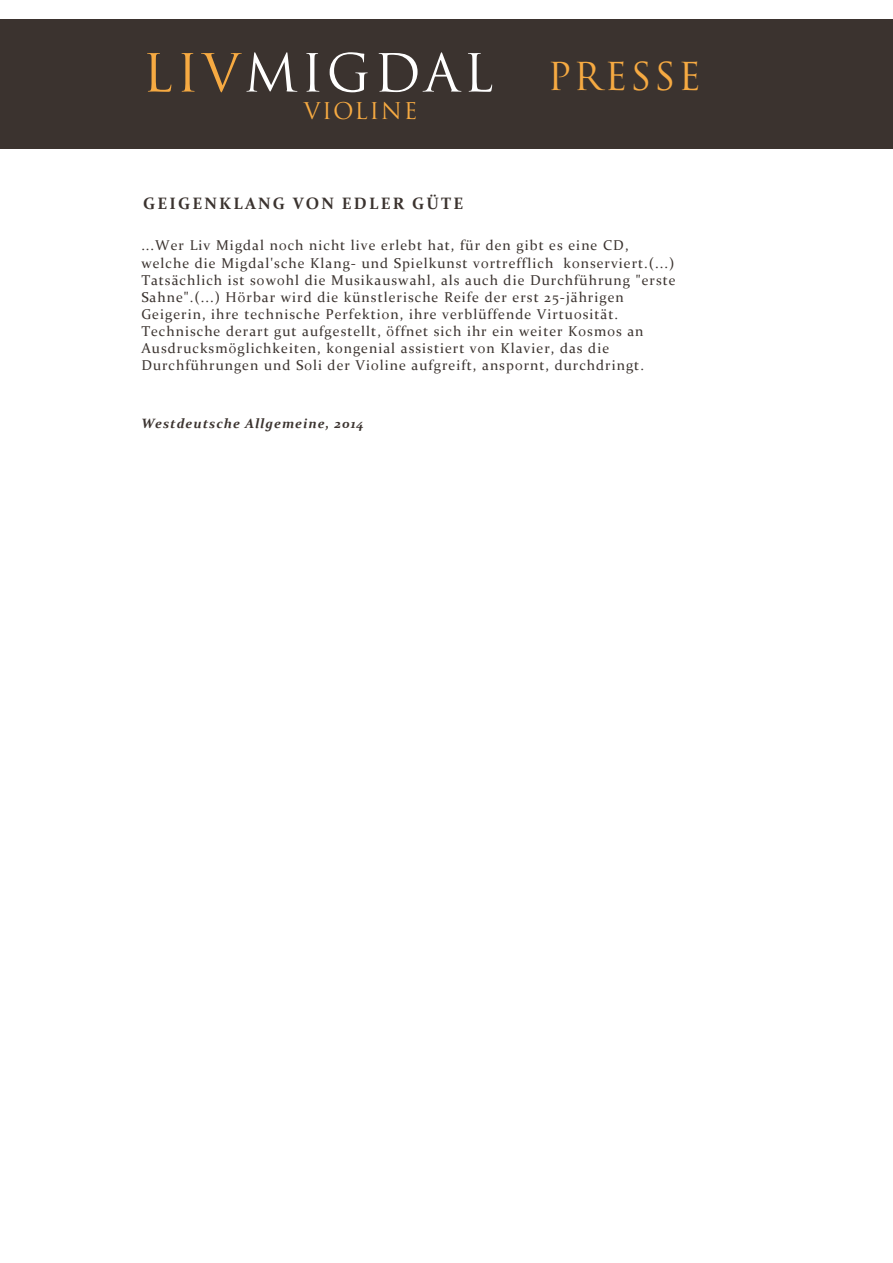
<style>
.page{position:relative;width:893px;height:1263px;background:#fff}
.page>*{position:absolute;margin:0;border:0;box-sizing:border-box;transform-origin:0 0}
.t1{font:51.15px "Trajan Pro";letter-spacing:.07em;color:#fff}
.t2{font:37.5px "Trajan Pro";letter-spacing:.07em;color:#f6aa42}
.t3{font:22.5px "Trajan Pro";color:#f6aa42}
.t4{font:700 16.5px "Constantia";letter-spacing:.13em;color:#3b332f}
.t5{font:14.25px/17.1px "Constantia";letter-spacing:.07em;color:#3b332f}
.t6{font:italic 700 13.5px "Constantia";letter-spacing:.07em;color:#3b332f}
.s1{color:#f6aa42}
</style>
<div class="page">
<div style="left:0;top:19px;width:893px;height:130px;background:#3b332f"></div>
<h1 class="t1" style="left:142px;top:40px;width:353px"><span class="s1">LIV</span>MIGDAL</h1>
<h3 class="t3" style="left:304px;top:97px;width:115px">VIOLINE</h3>
<h2 class="t2" style="left:547px;top:52px;width:149px">PRESSE</h2>
<p class="t4" style="left:143px;top:192px;width:322px">GEIGENKLANG VON EDLER GÜTE</p>
<p class="t5" style="left:141px;top:236px;width:536px">...Wer Liv Migdal noch nicht live erlebt hat, für den gibt es eine CD, welche die Migdal'sche Klang- und Spielkunst vortrefflich konserviert.(...)<br>Tatsächlich ist sowohl die Musikauswahl, als auch die Durchführung "erste Sahne".(...) Hörbar wird die künstlerische Reife der erst 25-jährigen Geigerin, ihre technische Perfektion, ihre verblüffende Virtuosität.<br>Technische derart gut aufgestellt, öffnet sich ihr ein weiter Kosmos an Ausdrucksmöglichkeiten, kongenial assistiert von Klavier, das die Durchführungen und Soli der Violine aufgreift, anspornt, durchdringt.</p>
<p class="t6" style="left:141px;top:414px;width:224px">Westdeutsche Allgemeine, 2014</p>
</div>
